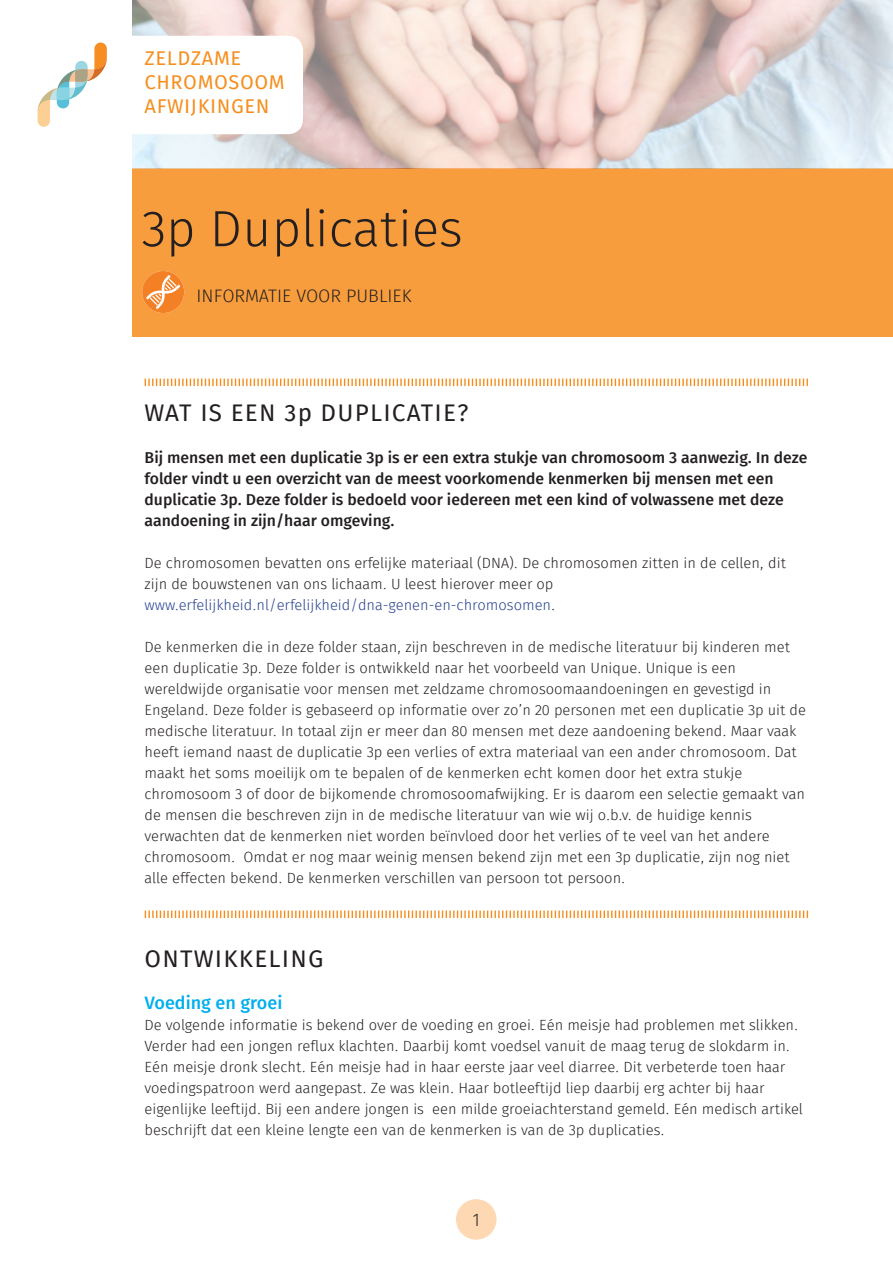
<style>
.page{position:relative;width:893px;height:1263px;background:#fff}
.page>*{position:absolute;margin:0;border:0;box-sizing:border-box;transform-origin:0 0}
.Titel{font:300 51px "Fira Sans";color:#231f20}
.kop1{font:24px "Fira Sans";letter-spacing:.05em;color:#231f20}
.t1{font:19.95px "Fira Sans";letter-spacing:.03em;color:#f68e1e}
.onderkop{font:300 18px "Fira Sans";color:#231f20}
.tussenkop_BLAUW{font:500 18px "Fira Sans";color:#00aeef}
.Introtekst{font:500 15.75px/21px "Fira Sans";color:#231f20}
.Plat{font:300 14.7px/21px "Fira Sans";color:#231f20}
.s1{color:#253f8e}
</style>
<div class="page">
<div style="left:133px;top:169px;width:760px;height:168px;background:#f89d3d"></div>
<svg style="left:145px;top:379px;width:663px;height:7px"></svg>
<svg style="left:145px;top:910px;width:663px;height:8px"></svg>
<div style="left:456px;top:1199px;width:40px;height:41px;background:#fdd8b2;border-radius:50%"></div>
<svg style="left:142px;top:271px;width:42px;height:42px"></svg>
<img style="left:133px;top:0;width:760px;height:169px">
<svg style="left:37px;top:36px;width:266px;height:98px"></svg>
<p class="t1" style="left:145px;top:46px;width:98px">ZELDZAME</p>
<p class="t1" style="left:145px;top:70px;width:142px">CHROMOSOOM</p>
<p class="t1" style="left:145px;top:94px;width:126px">AFWIJKINGEN</p>
<p class="Titel" style="left:141px;top:199px;width:323px">3p Duplicaties</p>
<p class="onderkop" style="left:197px;top:285px;width:217px">INFORMATIE VOOR PUBLIEK</p>
<p class="kop1" style="left:145px;top:398px;width:326px">WAT IS EEN 3p DUPLICATIE?</p>
<p class="Introtekst" style="left:145px;top:446px;width:664px">Bij mensen met een duplicatie 3p is er een extra stukje van chromosoom 3 aanwezig. In deze folder vindt u een overzicht van de meest voorkomende kenmerken bij mensen met een duplicatie 3p. Deze folder is bedoeld voor iedereen met een kind of volwassene met deze aandoening in zijn/haar omgeving.</p>
<p class="Plat" style="left:145px;top:552px;width:643px">De chromosomen bevatten ons erfelijke materiaal (DNA). De chromosomen zitten in de cellen, dit zijn de bouwstenen van ons lichaam. U leest hierover meer op <span class="s1">www.erfelijkheid.nl/erfelijkheid/dna-genen-en-chromosomen</span>.</p>
<p class="Plat" style="left:145px;top:636px;width:663px">De kenmerken die in deze folder staan, zijn beschreven in de medische literatuur bij kinderen met een duplicatie 3p. Deze folder is ontwikkeld naar het voorbeeld van Unique. Unique is een wereldwijde organisatie voor mensen met zeldzame chromosoomaandoeningen en gevestigd in Engeland. Deze folder is gebaseerd op informatie over zo’n 20 personen met een duplicatie 3p uit de medische literatuur. In totaal zijn er meer dan 80 mensen met deze aandoening bekend. Maar vaak heeft iemand naast de duplicatie 3p een verlies of extra materiaal van een ander chromosoom. Dat maakt het soms moeilijk om te bepalen of de kenmerken echt komen door het extra stukje chromosoom 3 of door de bijkomende chromosoomafwijking. Er is daarom een selectie gemaakt van de mensen die beschreven zijn in de medische literatuur van wie wij o.b.v. de huidige kennis verwachten dat de kenmerken niet worden beïnvloed door het verlies of te veel van het andere chromosoom. Omdat er nog maar weinig mensen bekend zijn met een 3p duplicatie, zijn nog niet alle effecten bekend. De kenmerken verschillen van persoon tot persoon.</p>
<p class="kop1" style="left:145px;top:944px;width:180px">ONTWIKKELING</p>
<p class="tussenkop_BLAUW" style="left:145px;top:991px;width:139px">Voeding en groei</p>
<p class="Plat" style="left:145px;top:1014px;width:660px">De volgende informatie is bekend over de voeding en groei. Eén meisje had problemen met slikken.<br>Verder had een jongen reflux klachten. Daarbij komt voedsel vanuit de maag terug de slokdarm in.<br>Eén meisje dronk slecht. Eén meisje had in haar eerste jaar veel diarree. Dit verbeterde toen haar voedingspatroon werd aangepast. Ze was klein. Haar botleeftijd liep daarbij erg achter bij haar eigenlijke leeftijd. Bij een andere jongen is een milde groeiachterstand gemeld. Eén medisch artikel beschrijft dat een kleine lengte een van de kenmerken is van de 3p duplicaties.</p>
<p class="onderkop" style="left:473px;top:1209px;width:8px">1</p>
</div>
